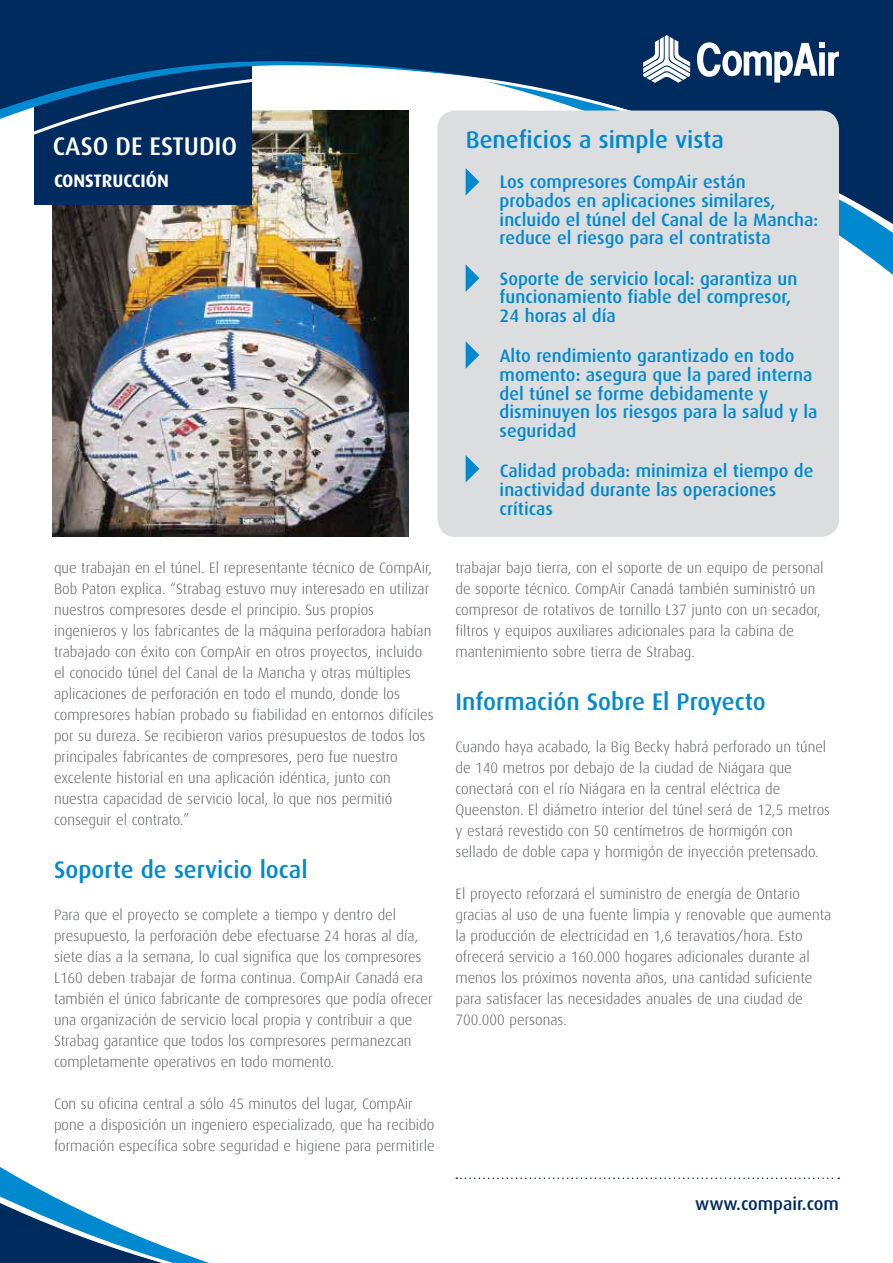
<style>
.page{position:relative;width:893px;height:1263px;background:#fff}
.page>*{position:absolute;margin:0;border:0;box-sizing:border-box;transform-origin:0 0}
.t1{font:500 25.5px "Dax";color:#fff}
.t2{font:500 24px "Dax";color:#0089cf}
.t3{font:500 18px/18.8px "Dax";color:#0089cf}
.t4{font:500 18px "Dax";color:#002b5f}
.t5{font:700 18px "Dax";color:#fff}
.t6{font:300 15px/21px "Dax";color:#58595b}
</style>
<div class="page">
<img style="left:53px;top:289px;width:356px;height:248px">
<img style="left:52px;top:263px;width:841px;height:26px">
<svg style="left:0;top:0;width:893px;height:263px;background:#3e5b79"></svg>
<svg style="left:697px;top:42px;width:142px;height:41px"></svg>
<svg style="left:643px;top:35px;width:47px;height:48px"></svg>
<svg style="left:0;top:1167px;width:840px;height:96px"></svg>
<div style="left:581px;top:1208px;width:312px;height:55px;background:#fff"></div>
<div style="left:437px;top:111px;width:402px;height:426px;background:#dcddde;border-radius:18px"></div>
<svg style="left:466px;top:168px;width:13px;height:27px"></svg>
<svg style="left:466px;top:265px;width:13px;height:27px"></svg>
<svg style="left:466px;top:455px;width:13px;height:27px"></svg>
<svg style="left:456px;top:1177px;width:383px;height:2px"></svg>
<svg style="left:466px;top:341px;width:13px;height:28px"></svg>
<h1 class="t1" style="left:53px;top:132px;width:186px">CASO DE ESTUDIO</h1>
<p class="t5" style="left:54px;top:171px;width:117px">CONSTRUCCIÓN</p>
<p class="t6" style="left:54px;top:557px;width:381px">que trabajan en el túnel. El representante técnico de CompAir, Bob Paton explica. “Strabag estuvo muy interesado en utilizar nuestros compresores desde el principio. Sus propios ingenieros y los fabricantes de la máquina perforadora habían trabajado con éxito con CompAir en otros proyectos, incluido el conocido túnel del Canal de la Mancha y otras múltiples aplicaciones de perforación en todo el mundo, donde los compresores habían probado su fiabilidad en entornos difíciles por su dureza. Se recibieron varios presupuestos de todos los principales fabricantes de compresores, pero fue nuestro excelente historial en una aplicación idéntica, junto con nuestra capacidad de servicio local, lo que nos permitió conseguir el contrato.”</p>
<h2 class="t2" style="left:54px;top:856px;width:255px">Soporte de servicio local</h2>
<p class="t6" style="left:54px;top:904px;width:380px">Para que el proyecto se complete a tiempo y dentro del presupuesto, la perforación debe efectuarse 24 horas al día, siete días a la semana, lo cual significa que los compresores L160 deben trabajar de forma continua. CompAir Canadá era también el único fabricante de compresores que podía ofrecer una organización de servicio local propia y contribuir a que Strabag garantice que todos los compresores permanezcan completamente operativos en todo momento.</p>
<p class="t6" style="left:54px;top:1094px;width:382px">Con su oficina central a sólo 45 minutos del lugar, CompAir pone a disposición un ingeniero especializado, que ha recibido formación específica sobre seguridad e higiene para permitirle</p>
<h2 class="t2" style="left:466px;top:126px;width:260px">Beneficios a simple vista</h2>
<p class="t3" style="left:500px;top:173px;width:320px">Los compresores CompAir están probados en aplicaciones similares, incluido el túnel del Canal de la Mancha: reduce el riesgo para el contratista</p>
<p class="t3" style="left:500px;top:269px;width:299px">Soporte de servicio local: garantiza un funcionamiento fiable del compresor,<br>24 horas al día</p>
<p class="t3" style="left:500px;top:347px;width:319px">Alto rendimiento garantizado en todo momento: asegura que la pared interna del túnel se forme debidamente y disminuyen los riesgos para la salud y la seguridad</p>
<p class="t3" style="left:500px;top:462px;width:315px">Calidad probada: minimiza el tiempo de inactividad durante las operaciones críticas</p>
<p class="t6" style="left:455px;top:557px;width:370px">trabajar bajo tierra, con el soporte de un equipo de personal de soporte técnico. CompAir Canadá también suministró un compresor de rotativos de tornillo L37 junto con un secador, filtros y equipos auxiliares adicionales para la cabina de mantenimiento sobre tierra de Strabag.</p>
<h2 class="t2" style="left:456px;top:688px;width:312px">Información Sobre El Proyecto</h2>
<p class="t6" style="left:455px;top:736px;width:376px">Cuando haya acabado, la Big Becky habrá perforado un túnel de 140 metros por debajo de la ciudad de Niágara que conectará con el río Niágara en la central eléctrica de Queenston. El diámetro interior del túnel será de 12,5 metros y estará revestido con 50 centímetros de hormigón con sellado de doble capa y hormigón de inyección pretensado.</p>
<p class="t6" style="left:455px;top:884px;width:377px">El proyecto reforzará el suministro de energía de Ontario gracias al uso de una fuente limpia y renovable que aumenta la producción de electricidad en 1,6 teravatios/hora. Esto ofrecerá servicio a 160.000 hogares adicionales durante al menos los próximos noventa años, una cantidad suficiente para satisfacer las necesidades anuales de una ciudad de 700.000 personas.</p>
<p class="t4" style="left:695px;top:1193px;width:145px">www.compair.com</p>
</div>
